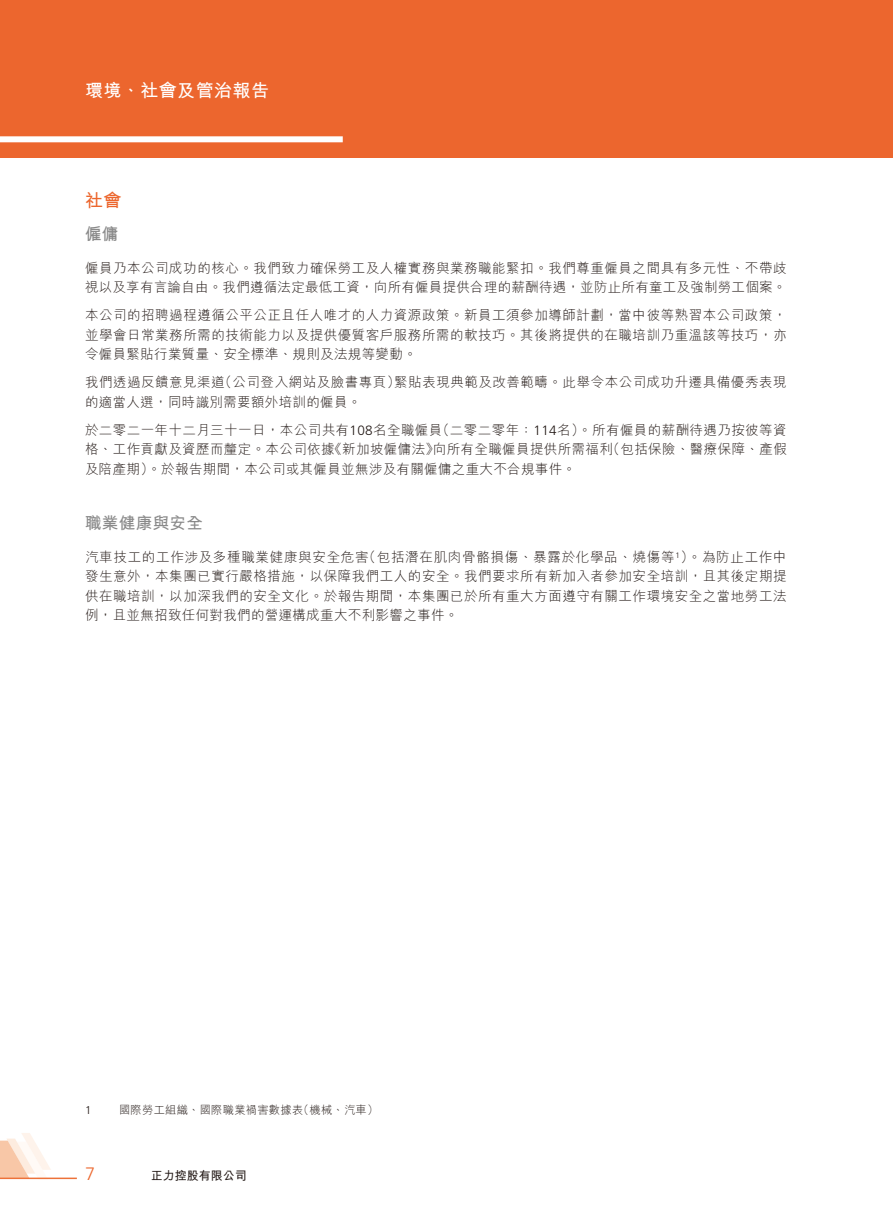
<style>
.page{position:relative;width:893px;height:1212px;background:#fff}
.page>*{position:absolute;margin:0;border:0;box-sizing:border-box;transform-origin:0 0}
.t1{font:700 18px "M Hei HK";letter-spacing:.025em;color:#fff}
.t2{font:700 18px "M Hei HK";color:#ec662d}
.t3{font:300 18px "Frutiger LT Std";color:#ec662d}
.t4{font:700 16.5px "M Hei HK";letter-spacing:.025em;color:#898989}
.t5{font:300 13.5px/19.5px "M Hei HK";letter-spacing:.04em;color:#231916}
.t6{font:700 12px "M Hei HK";color:#231916}
.t7{font:300 11.25px "M Hei HK";letter-spacing:.025em;color:#231916}
.t8{font:300 11.25px "Frutiger LT Std";color:#231916}
.t9{font:300 7.8px "Frutiger LT Std";color:#231916}
.s1{font-family:"Frutiger LT Std"}
</style>
<div class="page">
<div style="left:0;top:0;width:893px;height:158px;background:#ec662e"></div>
<svg style="left:0;top:1133px;width:51px;height:44px"></svg>
<hr style="left:0;top:1177px;width:77px;height:2px;background:#ed7239">
<div style="left:0;top:136px;width:343px;height:6px;background:#fff"></div>
<h1 class="t1" style="left:85px;top:77px;width:186px">環境、社會及管治報告</h1>
<h1 class="t2" style="left:85px;top:188px;width:38px">社會</h1>
<p class="t4" style="left:85px;top:222px;width:35px">僱傭</p>
<p class="t5" style="left:85px;top:258px;width:703px">僱員乃本公司成功的核心。我們致力確保勞工及人權實務與業務職能緊扣。我們尊重僱員之間具有多元性、不帶歧視以及享有言論自由。我們遵循法定最低工資，向所有僱員提供合理的薪酬待遇，並防止所有童工及強制勞工個案。</p>
<p class="t5" style="left:85px;top:305px;width:703px;text-align:justify">本公司的招聘過程遵循公平公正且任人唯才的人力資源政策。新員工須參加導師計劃，當中彼等熟習本公司政策，並學會日常業務所需的技術能力以及提供優質客戶服務所需的軟技巧。其後將提供的在職培訓乃重溫該等技巧，亦令僱員緊貼行業質量、安全標準、規則及法規等變動。</p>
<p class="t5" style="left:394px;top:372px;width:394px">緊貼表現典範及改善範疇。此舉令本公司成功升遷具備優秀表現</p>
<p class="t5" style="left:219px;top:372px;width:183px">（公司登入網站及臉書專頁）</p>
<p class="t5" style="left:85px;top:372px;width:278px">我們透過反饋意見渠道<br>的適當人選，同時識別需要額外培訓的僱員。</p>
<p class="t5" style="left:436px;top:420px;width:352px">（二零二零年：<span class="s1">114</span>名）。所有僱員的薪酬待遇乃按彼等資</p>
<p class="t5" style="left:85px;top:420px;width:359px">於二零二一年十二月三十一日，本公司共有<span class="s1">108</span>名全職僱員</p>
<p class="t5" style="left:607px;top:439px;width:182px">（包括保險、醫療保障、產假</p>
<p class="t5" style="left:328px;top:439px;width:112px">《新加坡僱傭法》</p>
<p class="t5" style="left:433px;top:439px;width:182px">向所有全職僱員提供所需福利</p>
<p class="t5" style="left:85px;top:439px;width:493px">格、工作貢獻及資歷而釐定。本公司依據<br>及陪產期）。於報告期間，本公司或其僱員並無涉及有關僱傭之重大不合規事件。</p>
<p class="t4" style="left:85px;top:511px;width:119px">職業健康與安全</p>
<p class="t5" style="left:363px;top:547px;width:426px">（包括潛在肌肉骨骼損傷、暴露於化學品、燒傷等）。為防止工作中</p>
<p class="t5" style="left:85px;top:547px;width:703px">汽車技工的工作涉及多種職業健康與安全危害<br>發生意外，本集團已實行嚴格措施，以保障我們工人的安全。我們要求所有新加入者參加安全培訓，且其後定期提供在職培訓，以加深我們的安全文化。於報告期間，本集團已於所有重大方面遵守有關工作環境安全之當地勞工法例，且並無招致任何對我們的營運構成重大不利影響之事件。</p>
<p class="t9" style="left:675px;top:551px;width:6px">1</p>
<p class="t8" style="left:85px;top:1104px;width:8px">1</p>
<h1 class="t3" style="left:85px;top:1164px;width:12px">7</h1>
<p class="t7" style="left:298px;top:1104px;width:82px">（機械、汽車(</p>
<p class="t7" style="left:119px;top:1104px;width:186px">國際勞工組織、國際職業禍害數據表</p>
<p class="t6" style="left:151px;top:1167px;width:97px">正力控股有限公司</p>
</div>
